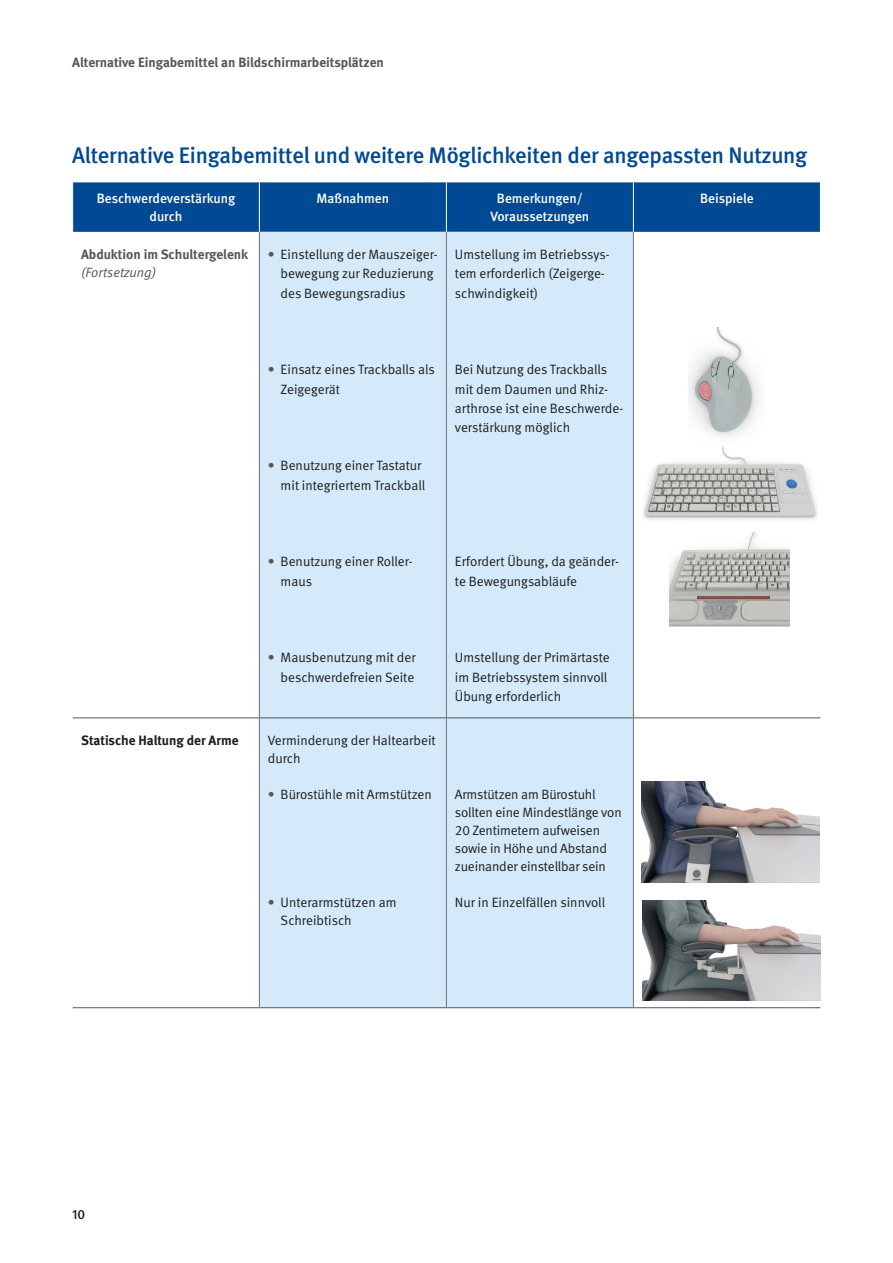
<style>
.page{position:relative;width:893px;height:1263px;background:#fff}
.page>*{position:absolute;margin:0;border:0;box-sizing:border-box;transform-origin:0 0}
.t1{font:500 22.5px "DGUV Meta";letter-spacing:-.01em;color:#004994}
._03_Tabellen_und_Graphen_Tabellen_normal{font:13.5px/19.2px "DGUV Meta";letter-spacing:-.005em;color:#1d1d1b}
._03_Tabellen_und_Graphen_Tabellen_normal-2{font:700 13.5px/18px "DGUV Meta";color:#575756}
.t2{font:500 13.5px/18px "DGUV Meta";color:#fff;text-align:center}
._03_Tabellen_und_Graphen_Tabellen_normal-3{font:700 13.5px "DGUV Meta";color:#1d1d1b}
.t3{font:500 13.5px "DGUV Meta";color:#1d1d1b}
.s1{font-weight:400;font-style:italic}
.s2{color:#575756}
</style>
<div class="page">
<div style="left:73px;top:182px;width:747px;height:50px;background:#004994"></div>
<div style="left:260px;top:232px;width:373px;height:775px;background:#d4eafa"></div>
<hr style="left:259px;top:182px;width:1px;height:50px;background:#fff">
<hr style="left:446px;top:182px;width:1px;height:50px;background:#fff">
<hr style="left:633px;top:182px;width:1px;height:50px;background:#fff">
<hr style="left:259px;top:232px;width:1px;height:485px;background:#707071">
<hr style="left:446px;top:232px;width:1px;height:485px;background:#707071">
<hr style="left:633px;top:232px;width:1px;height:485px;background:#707071">
<hr style="left:259px;top:718px;width:1px;height:289px;background:#707071">
<hr style="left:446px;top:718px;width:1px;height:289px;background:#707071">
<hr style="left:633px;top:718px;width:1px;height:289px;background:#707071">
<hr style="left:73px;top:717px;width:186px;height:1px;background:#575756">
<hr style="left:259px;top:717px;width:187px;height:1px;background:#575756">
<hr style="left:446px;top:717px;width:187px;height:1px;background:#575756">
<hr style="left:633px;top:717px;width:187px;height:1px;background:#575756">
<hr style="left:73px;top:1007px;width:186px;height:1px;background:#575756">
<hr style="left:259px;top:1007px;width:187px;height:1px;background:#575756">
<hr style="left:446px;top:1007px;width:187px;height:1px;background:#575756">
<hr style="left:633px;top:1007px;width:187px;height:1px;background:#575756">
<img style="left:689px;top:327px;width:70px;height:121px">
<img style="left:643px;top:448px;width:174px;height:72px">
<img style="left:670px;top:532px;width:119px;height:94px">
<img style="left:641px;top:782px;width:179px;height:100px">
<img style="left:642px;top:900px;width:179px;height:101px">
<p class="_03_Tabellen_und_Graphen_Tabellen_normal-2" style="left:72px;top:54px;width:313px">Alternative Eingabemittel an Bildschirmarbeitsplätzen</p>
<h1 class="t1" style="left:72px;top:142px;width:737px">Alternative Eingabemittel und weitere Möglichkeiten der angepassten Nutzung</h1>
<p class="t2" style="left:97px;top:190px;width:140px">Beschwerdeverstärkung durch</p>
<p class="t2" style="left:317px;top:190px;width:74px">Maßnahmen</p>
<p class="t2" style="left:490px;top:190px;width:100px">Bemerkungen/<br>Voraussetzungen</p>
<p class="t2" style="left:700px;top:190px;width:55px">Beispiele</p>
<p class="_03_Tabellen_und_Graphen_Tabellen_normal-2" style="left:81px;top:245px;width:168px">Abduktion im Schultergelenk <span class="s1">(Fortsetzung)</span></p>
<p class="_03_Tabellen_und_Graphen_Tabellen_normal" style="left:281px;top:245px;width:159px;text-indent:-13px"><span class="s2">•</span> Einstellung der Mauszeiger&shy;bewegung zur Reduzierung des Bewegungsradius</p>
<p class="_03_Tabellen_und_Graphen_Tabellen_normal" style="left:455px;top:245px;width:156px">Umstellung im Betriebssys&shy;tem erforderlich (Zeigerge&shy;schwindigkeit)</p>
<p class="_03_Tabellen_und_Graphen_Tabellen_normal" style="left:281px;top:360px;width:156px;text-indent:-13px"><span class="s2">•</span> Einsatz eines Trackballs als<br>Zeigegerät</p>
<p class="_03_Tabellen_und_Graphen_Tabellen_normal" style="left:268px;top:456px;width:159px;text-align:right"><span class="s2">•</span> Benutzung einer Tastatur mit integriertem Trackball</p>
<p class="_03_Tabellen_und_Graphen_Tabellen_normal" style="left:455px;top:360px;width:170px">Bei Nutzung des Trackballs mit dem Daumen und Rhiz&shy;arthrose ist eine Beschwerde&shy;verstärkung möglich</p>
<p class="_03_Tabellen_und_Graphen_Tabellen_normal" style="left:281px;top:552px;width:134px;text-indent:-13px"><span class="s2">•</span> Benutzung einer Roller&shy;maus</p>
<p class="_03_Tabellen_und_Graphen_Tabellen_normal" style="left:455px;top:552px;width:166px">Erfordert Übung, da geänder&shy;te Bewegungsabläufe</p>
<p class="_03_Tabellen_und_Graphen_Tabellen_normal" style="left:268px;top:648px;width:149px;text-align:right"><span class="s2">•</span> Mausbenutzung mit der beschwerdefreien Seite</p>
<p class="_03_Tabellen_und_Graphen_Tabellen_normal-3" style="left:81px;top:732px;width:159px">Statische Haltung der Arme</p>
<p class="_03_Tabellen_und_Graphen_Tabellen_normal" style="left:268px;top:732px;width:169px;line-height:18px">Verminderung der Haltearbeit durch</p>
<p class="_03_Tabellen_und_Graphen_Tabellen_normal" style="left:268px;top:785px;width:165px"><span class="s2">•</span> Bürostühle mit Armstützen</p>
<p class="_03_Tabellen_und_Graphen_Tabellen_normal" style="left:281px;top:894px;width:117px;line-height:18px;text-indent:-13px"><span class="s2">•</span> Unterarmstützen am<br>Schreibtisch</p>
<p class="_03_Tabellen_und_Graphen_Tabellen_normal" style="left:455px;top:648px;width:156px">Umstellung der Primärtaste im Betriebssystem sinnvoll<br>Übung erforderlich</p>
<p class="_03_Tabellen_und_Graphen_Tabellen_normal" style="left:455px;top:786px;width:168px;line-height:18px">Armstützen am Bürostuhl sollten eine Mindestlänge von<br>20 Zentimetern aufweisen sowie in Höhe und Abstand zueinander einstellbar sein</p>
<p class="_03_Tabellen_und_Graphen_Tabellen_normal" style="left:455px;top:893px;width:152px">Nur in Einzelfällen sinnvoll</p>
<p class="t3" style="left:72px;top:1207px;width:14px">10</p>
</div>
